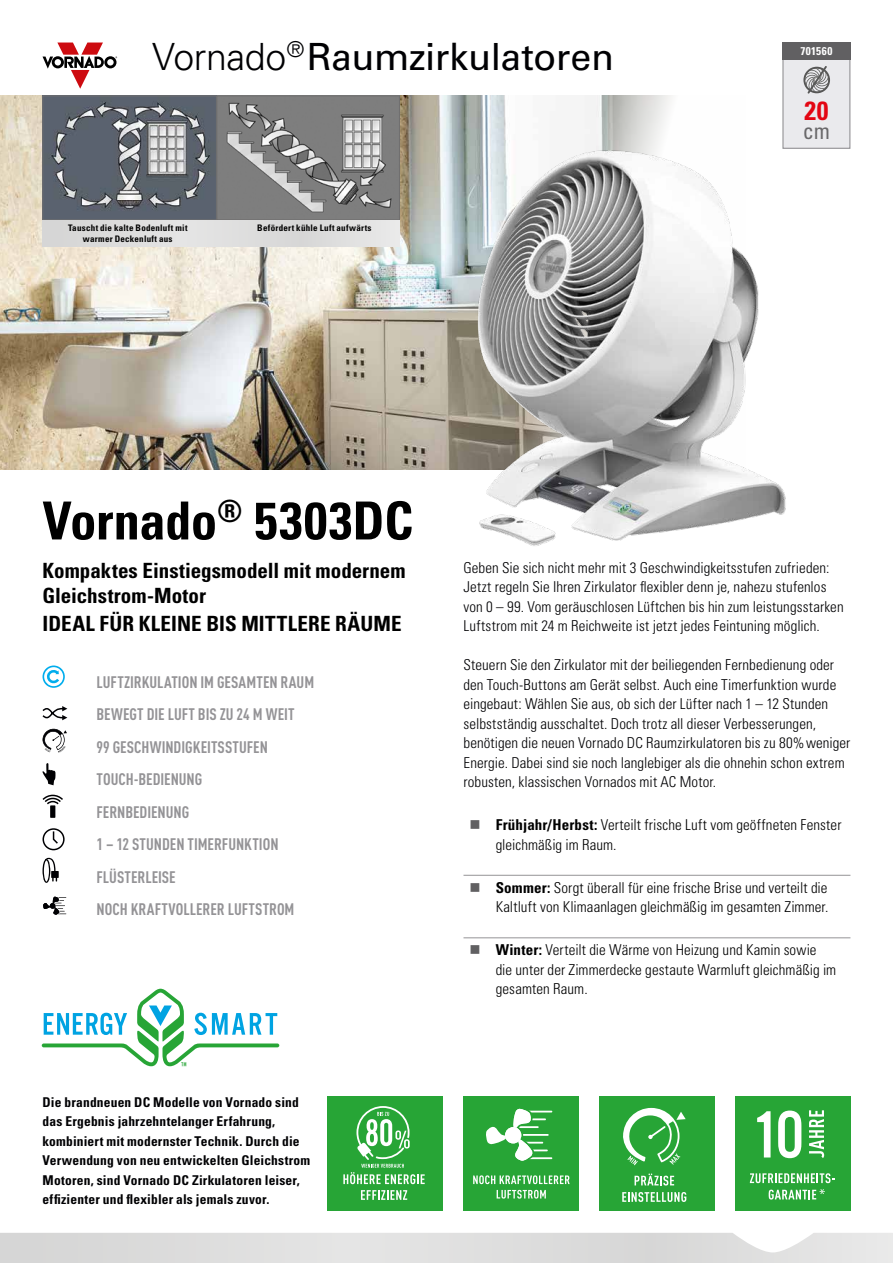
<style>
.page{position:relative;width:893px;height:1263px;background:#fff}
.page>*{position:absolute;margin:0;border:0;box-sizing:border-box;transform-origin:0 0}
.t1{font:700 condensed 52.5px "Univers LT Std";letter-spacing:.005em;color:#000}
.t2{font:37.5px "Univers LT Std";letter-spacing:-.01em;color:#000003}
.t3{font:700 condensed 26.25px "Univers LT Std";color:#e30613}
.t4{font:condensed 22.5px "Univers LT Std";color:#69686a}
.t5{font:700 condensed 21px/25.5px "Univers LT Std";letter-spacing:.005em;color:#000}
.t6{font:700 16.5px/32.5px "DIN Cond";color:#949396}
.t7{font:300 condensed 15px/19.5px "Univers LT Std";letter-spacing:.005em;color:#000003}
.t8{font:300 condensed 15px/19.5px "Univers LT Std";letter-spacing:.005em;color:#000}
.t9{font:700 condensed 13.5px/19.5px "Univers LT Std";letter-spacing:.01em;color:#000003}
.t10{font:700 condensed 11.25px "Univers LT Std";letter-spacing:.04em;color:#fff}
.t11{font:700 condensed 9px/10.8px "Univers LT Std";letter-spacing:.025em;color:#000;text-align:center}
.s1{font-weight:300}
.s2{color:#616062}
.s3{font-weight:700}
</style>
<div class="page">
<hr style="left:463px;top:875px;width:387px;height:1px;background:#949396">
<hr style="left:463px;top:937px;width:387px;height:1px;background:#949396">
<img style="left:0;top:96px;width:671px;height:373px">
<svg style="left:42px;top:989px;width:237px;height:77px"></svg>
<svg style="left:43px;top:665px;width:22px;height:23px"></svg>
<svg style="left:42px;top:706px;width:25px;height:15px"></svg>
<svg style="left:42px;top:729px;width:25px;height:24px"></svg>
<svg style="left:42px;top:763px;width:14px;height:22px"></svg>
<svg style="left:42px;top:794px;width:21px;height:12px"></svg>
<div style="left:50px;top:805px;width:5px;height:13px;background:#000003"></div>
<svg style="left:42px;top:828px;width:23px;height:23px"></svg>
<div style="left:51px;top:871px;width:8px;height:7px;background:#000003"></div>
<svg style="left:43px;top:857px;width:14px;height:26px"></svg>
<svg style="left:43px;top:896px;width:23px;height:19px"></svg>
<svg style="left:43px;top:43px;width:74px;height:46px"></svg>
<img style="left:472px;top:132px;width:314px;height:414px">
<div style="left:783px;top:43px;width:67px;height:105px;background:#eaeaed"></div>
<div style="left:782px;top:43px;width:68px;height:106px;border:1px solid #949396"></div>
<div style="left:782px;top:43px;width:68px;height:17px;background:#616062"></div>
<svg style="left:803px;top:66px;width:27px;height:28px"></svg>
<svg style="left:0;top:1233px;width:893px;height:30px;background:#dedede"></svg>
<img style="left:219px;top:98px;width:179px;height:120px">
<div style="left:217px;top:96px;width:183px;height:124px;border:1px solid #706f6f"></div>
<svg style="left:45px;top:98px;width:170px;height:120px;background:#6d737b"></svg>
<div style="left:43px;top:96px;width:174px;height:124px;border:1px solid #706f6f"></div>
<div style="left:43px;top:220px;width:357px;height:26px;background:#dededd"></div>
<div style="left:735px;top:1097px;width:115px;height:114px;background:#27a536"></div>
<svg style="left:757px;top:1111px;width:13px;height:46px"></svg>
<svg style="left:778px;top:1110px;width:23px;height:48px"></svg>
<svg style="left:809px;top:1110px;width:15px;height:48px"></svg>
<svg style="left:750px;top:1173px;width:85px;height:10px"></svg>
<svg style="left:769px;top:1189px;width:56px;height:10px"></svg>
<div style="left:327px;top:1097px;width:116px;height:114px;background:#27a536"></div>
<svg style="left:361px;top:1190px;width:46px;height:10px"></svg>
<svg style="left:343px;top:1106px;width:82px;height:78px"></svg>
<div style="left:463px;top:1097px;width:115px;height:114px;background:#27a536"></div>
<hr style="left:522px;top:1111px;width:30px;height:1px;background:#fff">
<hr style="left:522px;top:1118px;width:24px;height:2px;background:#fff">
<hr style="left:515px;top:1134px;width:34px;height:2px;background:#fff">
<hr style="left:522px;top:1149px;width:26px;height:2px;background:#fff">
<hr style="left:522px;top:1157px;width:30px;height:2px;background:#fff">
<svg style="left:486px;top:1108px;width:57px;height:53px"></svg>
<svg style="left:473px;top:1175px;width:97px;height:9px"></svg>
<svg style="left:497px;top:1190px;width:49px;height:8px"></svg>
<div style="left:599px;top:1097px;width:115px;height:114px;background:#27a536"></div>
<svg style="left:634px;top:1173px;width:40px;height:12px"></svg>
<svg style="left:622px;top:1192px;width:64px;height:10px"></svg>
<svg style="left:623px;top:1108px;width:63px;height:57px"></svg>
<h2 class="t2" style="left:152px;top:34px;width:463px"><span class="s1">Vornado</span><sup>®</sup>Raumzirkulatoren</h2>
<p class="t11" style="left:68px;top:222px;width:121px">Tauscht die kalte Bodenluft mit warmer Deckenluft aus</p>
<p class="t11" style="left:257px;top:222px;width:116px">Befördert kühle Luft aufwärts</p>
<p class="t10" style="left:800px;top:44px;width:34px">701560</p>
<h3 class="t3" style="left:804px;top:95px;width:26px">20</h3>
<h3 class="t4" style="left:803px;top:117px;width:29px">cm</h3>
<h1 class="t1" style="left:43px;top:489px;width:372px">Vornado<sup>®</sup> 5303DC</h1>
<h3 class="t5" style="left:43px;top:557px;width:365px">Kompaktes Einstiegsmodell mit modernem<br>Gleichstrom-Motor</h3>
<h3 class="t5" style="left:43px;top:611px;width:345px">Ideal für klei ne bis mittlere Räume</h3>
<p class="t6" style="left:97px;top:665px;width:219px">LUFTZIRKULATION IM GESAMTEN RAUM<br>BEWEGT DIE LUFT BIS ZU 24 M WEIT<br>99 GESCHWINDIGKEITSSTUFEN</p>
<p class="t6" style="left:55px;top:763px;width:25px">T</p>
<p class="t6" style="left:103px;top:763px;width:101px">OUCH-BEDIENUNG</p>
<p class="t6" style="left:63px;top:795px;width:128px">FERNBEDIENUNG</p>
<p class="t6" style="left:97px;top:828px;width:184px">1 – 12 STUNDEN TIMERFUNKTION</p>
<p class="t6" style="left:59px;top:860px;width:18px">FL</p>
<p class="t6" style="left:66px;top:860px;width:230px;text-indent:43px">ÜSTERLEISE<br>NOCH KRAFTVOLLERER LUFTSTROM</p>
<p class="t9" style="left:43px;top:1092px;width:269px">Die brandneuen DC Modelle von Vornado sind das Ergebnis jahrzehntelanger Erfahrung, kombiniert mit modernster Technik. Durch die Verwendung von neu entwickelten Gleichstrom Motoren, sind Vornado DC Zirkulatoren leiser, effizienter und flexibler als jemals zuvor.</p>
<p class="t7" style="left:463px;top:558px;width:382px">Geben Sie sich nicht mehr mit 3 Geschwindigkeitsstufen zufrieden:<br>Jetzt regeln Sie Ihren Zirkulator flexibler denn je, nahezu stufenlos von 0 – 99. Vom geräuschlosen Lüftchen bis hin zum leistungsstarken Luftstrom mit 24 m Reichweite ist jetzt jedes Feintuning möglich.</p>
<p class="t7" style="left:463px;top:655px;width:388px">Steuern Sie den Zirkulator mit der beiliegenden Fernbedienung oder den Touch-Buttons am Gerät selbst. Auch eine Timerfunktion wurde eingebaut: Wählen Sie aus, ob sich der Lüfter nach 1 – 12 Stunden selbstständig ausschaltet. Doch trotz all dieser Verbesserungen, benötigen die neuen Vornado DC Raumzirkulatoren bis zu 80%weniger Energie. Dabei sind sie noch langlebiger als die ohnehin schon extrem robusten, klassischen Vornados mit AC Motor.</p>
<p class="t8" style="left:496px;top:815px;width:347px;text-indent:-26px"><span class="s2">■</span> <span class="s3">Frühjahr/Herbst:</span> Verteilt frische Luft vom geöffneten Fenster gleichmäßig im Raum.</p>
<p class="t8" style="left:469px;top:878px;width:360px;text-align:right"><span class="s2">■</span> <span class="s3">Sommer:</span> Sorgt überall für eine frische Brise und verteilt die<br>Kaltluft von Klimaanlagen gleichmäßig im gesamten Zimmer.</p>
<p class="t8" style="left:496px;top:940px;width:342px;text-indent:-26px"><span class="s2">■</span> <span class="s3">Winter:</span> Verteilt die Wärme von Heizung und Kamin sowie die unter der Zimmerdecke gestaute Warmluft gleichmäßig im gesamten Raum.</p>
</div>
